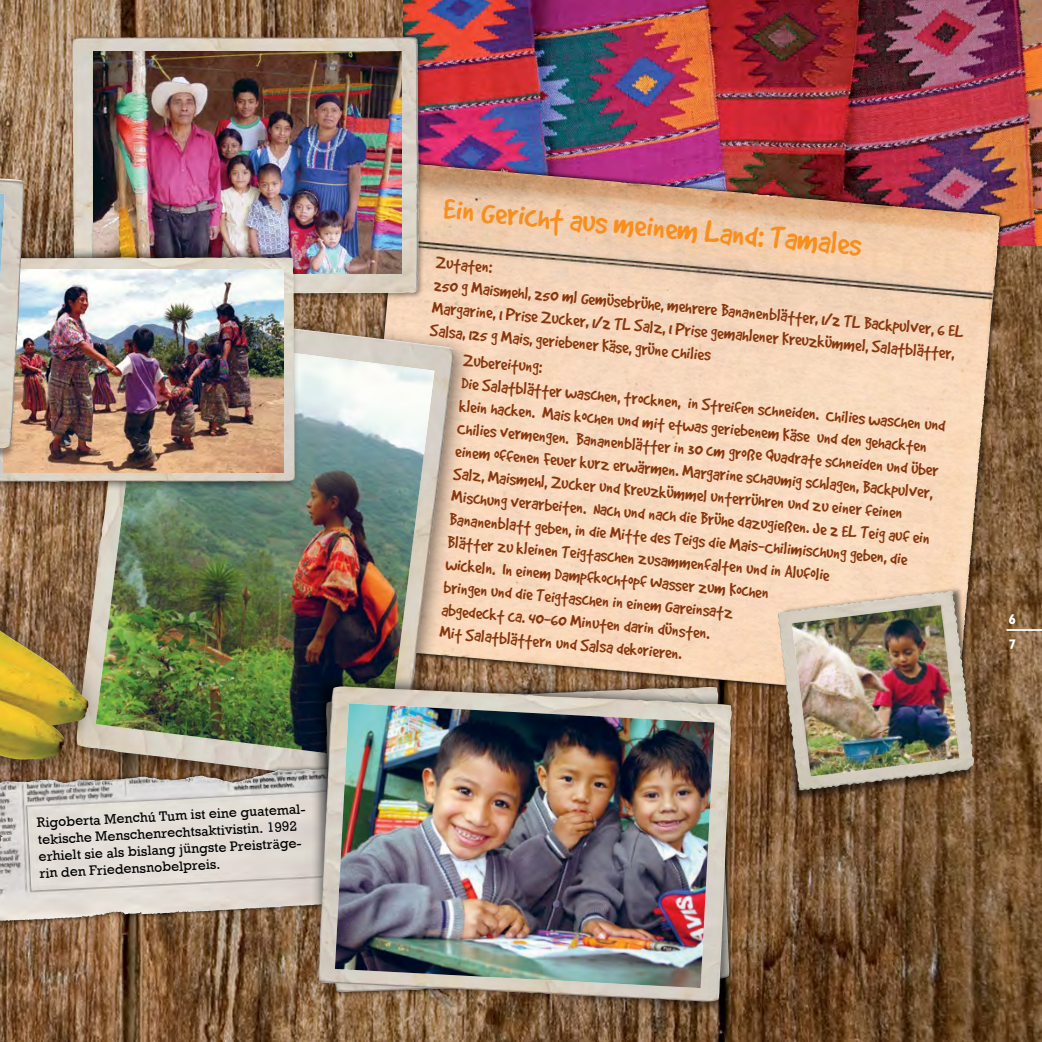
<style>
.page{position:relative;width:1042px;height:1042px;background:#fff}
.page>*{position:absolute;margin:0;border:0;box-sizing:border-box;transform-origin:0 0}
.t1{font:35px "Good Dog";color:#f78f1e}
.t2{font:19.25px/22.8px "Good Dog";color:#88370d}
.t3{font:14px/16.8px "Rockwell";color:#000}
.t4{font:700 14px/24.5px "Gill Sans";color:#fff}
.s1{font-family:"Good Dog New";font-size:15.75px}
</style>
<div class="page">
<img style="left:0;top:0;width:1042px;height:1042px">
<img style="left:404px;top:0;width:638px;height:245px">
<svg style="left:425px;top:158px;width:579px;height:547px;background:#e0bba4"></svg>
<img style="left:473px;top:534px;width:499px;height:166px">
<hr style="left:1006px;top:629px;width:36px;height:2px;background:#fff">
<div style="left:65px;top:297px;width:408px;height:507px;background:#000;opacity:.5"></div>
<img style="left:77px;top:310px;width:377px;height:362px">
<img style="left:96px;top:334px;width:338px;height:426px">
<div style="left:70px;top:34px;width:355px;height:266px;background:#000;opacity:.4"></div>
<img style="left:72px;top:37px;width:346px;height:257px">
<img style="left:94px;top:51px;width:307px;height:223px">
<div style="left:0;top:247px;width:300px;height:245px;background:#000;opacity:.9"></div>
<img style="left:0;top:257px;width:295px;height:225px">
<img style="left:4px;top:269px;width:279px;height:203px">
<div style="left:0;top:760px;width:376px;height:166px;background:#000;opacity:.75"></div>
<img style="left:277px;top:765px;width:34px;height:6px">
<div style="left:0;top:505px;width:105px;height:284px;background:#000;opacity:.75"></div>
<img style="left:0;top:630px;width:89px;height:130px">
<div style="left:780px;top:586px;width:195px;height:215px;background:#000;opacity:.55"></div>
<div style="left:311px;top:672px;width:425px;height:343px;background:#000;opacity:.6"></div>
<svg style="left:321px;top:682px;width:404px;height:323px;background:#755a3e"></svg>
<img style="left:318px;top:686px;width:414px;height:315px">
<div style="left:0;top:132px;width:17px;height:327px;background:#000;opacity:.35"></div>
<img style="left:13px;top:178px;width:11px;height:270px">
<svg style="left:0;top:136px;width:13px;height:318px;background:#c7bbab"></svg>
<img style="left:0;top:194px;width:5px;height:89px">
<img style="left:335px;top:703px;width:379px;height:285px">
<svg style="left:784px;top:591px;width:186px;height:206px;background:#a48f78"></svg>
<img style="left:792px;top:605px;width:167px;height:171px">
<p class="t3" style="left:37px;top:814px;width:272px;rotate:-3deg">Rigoberta Menchú Tum ist eine guatemal&shy;tekische Menschenrechtsaktivistin. 1992 erhielt sie als bislang jüngste Preisträge&shy;rin den Friedensnobelpreis.</p>
<h1 class="t1" style="left:445px;top:190px;width:421px;rotate:5deg">Ein Gericht aus meinem Land: Tamales</h1>
<p class="t2" style="left:437px;top:251px;width:533px;rotate:5deg">Zutaten:<br>250 g Maismehl, 250 ml Gemüsebrühe, mehrere Bananenblätter, 1/2 TL Backpulver, 6 EL Margarine, 1 Prise Zucker, 1/2 TL Salz, 1 Prise gemahlener Kreuzkümmel, Salatblätter, Salsa, 125 g Mais, geriebener Käse, grüne Chilies</p>
<p class="t2" style="left:464px;top:349px;width:487px;rotate:5deg">Zubereitung:<br>Die Salatblätter waschen, trocknen, in Streifen schneiden. Chilies waschen und klein hacken. Mais kochen und mit etwas geriebenem Käse und den gehackten Chilies vermengen. Bananenblätter in 30 cm gro<span class="s1">ß</span>e Quadrate schneiden und über einem offenen Feuer kurz erwärmen. Margarine schaumig schlagen, Backpulver, Salz, Maismehl, Zucker und Kreuzkümmel unterrühren und zu einer feinen Mischung verarbeiten. Nach und nach die Brühe dazugie<span class="s1">ß</span>en. Je 2 EL Teig auf ein Bananenblatt geben, in die Mitte des Teigs die Mais-Chilimischung geben, die Blätter zu kleinen Teigtaschen zusammenfalten und in Alufolie<br>wickeln. In einem Dampfkochtopf Wasser zum Kochen<br>bringen und die Teigtaschen in einem Gareinsatz<br>abgedeckt ca. 40-60 Minuten darin dünsten.<br>Mit Salatblättern und Salsa dekorieren.</p>
<p class="t4" style="left:1008px;top:607px;width:9px">6<br>7</p>
</div>
